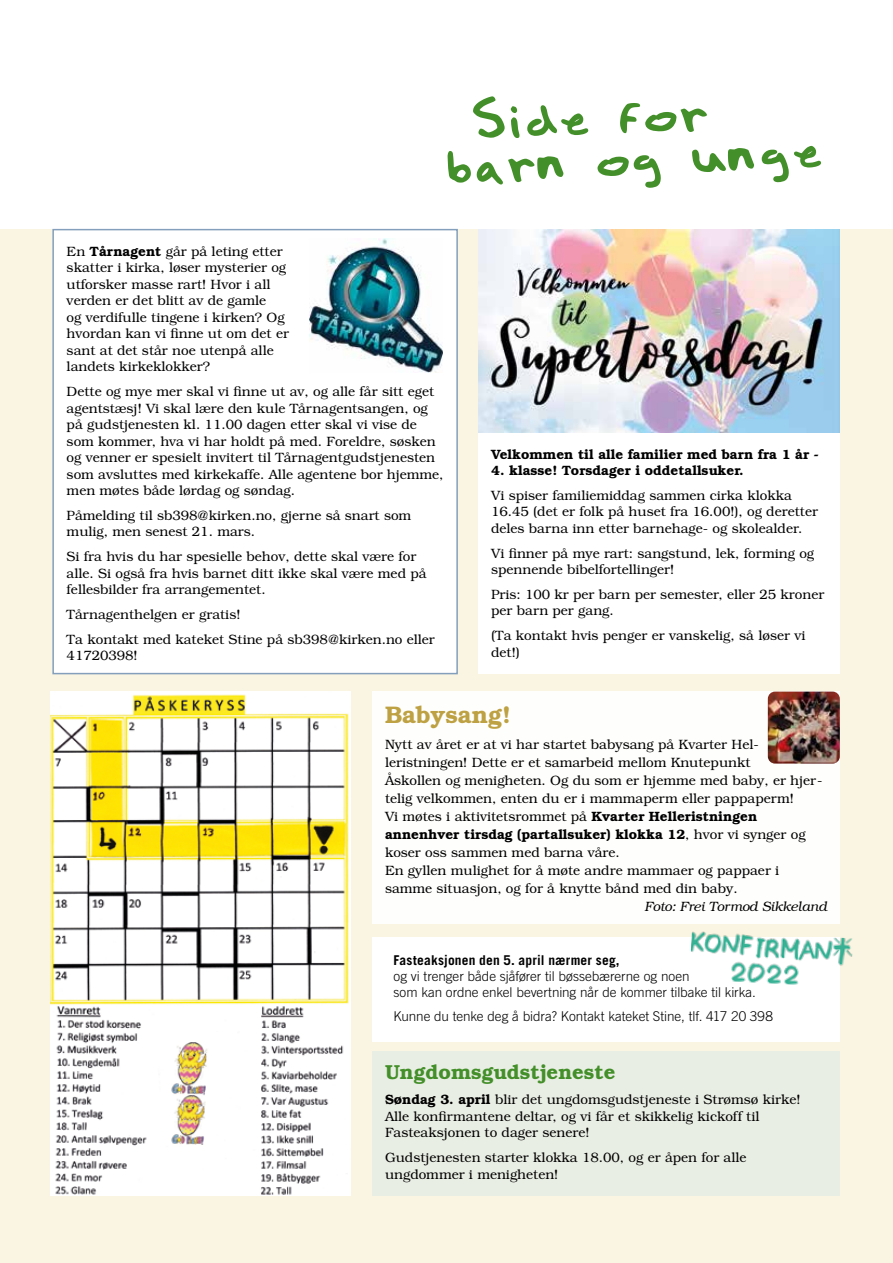
<style>
.page{position:relative;width:893px;height:1263px;background:#fff}
.page>*{position:absolute;margin:0;border:0;box-sizing:border-box;transform-origin:0 0}
.t1{font:54.45px/42.2px "Child's Play";color:#438f29}
.t2{font:600 24px "Bookman";color:#bda142}
.t3{font:600 20.25px "Bookman";color:#438f29}
.t4{font:300 13.5px/16.5px "Bookman";color:#000}
.t5{font:300 13.5px/16px "Trade Gothic";letter-spacing:-.005em;color:#000}
.t6{font:600 13.5px "Bookman";color:#000}
.t7{font:700 13.5px "Trade Gothic";letter-spacing:.015em;color:#000}
.t8{font:italic 300 13.5px "Bookman";color:#000}
.s1{font-weight:600}
</style>
<div class="page">
<div style="left:0;top:230px;width:893px;height:1033px;background:#faf5e2"></div>
<img style="left:50px;top:692px;width:301px;height:504px">
<div style="left:478px;top:404px;width:362px;height:270px;background:#fff"></div>
<div style="left:372px;top:1051px;width:468px;height:145px;background:#e9eee4"></div>
<div style="left:372px;top:692px;width:468px;height:232px;background:#fefefc"></div>
<div style="left:372px;top:937px;width:468px;height:105px;background:#fff"></div>
<img style="left:690px;top:931px;width:163px;height:54px">
<img style="left:478px;top:230px;width:362px;height:203px">
<div style="left:53px;top:230px;width:404px;height:444px;background:#fff"></div>
<div style="left:52px;top:229px;width:406px;height:445px;border:2px solid #839fbc"></div>
<img style="left:768px;top:692px;width:72px;height:72px">
<img style="left:309px;top:238px;width:133px;height:135px">
<h1 class="t1" style="left:445px;top:103px;width:380px;text-indent:27px;rotate:-2deg">Side for barn og unge</h1>
<p class="t4" style="left:67px;top:243px;width:224px">En <span class="s1">Tårnagent</span> går på leting etter skatter i kirka, løser mysterier og utforsker masse rart! Hvor i all verden er det blitt av de gamle<br>og verdifulle tingene i kirken? Og hvordan kan vi finne ut om det er sant at det står noe utenpå alle landets kirkeklokker?</p>
<p class="t4" style="left:67px;top:383px;width:378px">Dette og mye mer skal vi finne ut av, og alle får sitt eget agentstæsj! Vi skal lære den kule Tårnagentsangen, og på gudstjenesten kl. 11.00 dagen etter skal vi vise de som kommer, hva vi har holdt på med. Foreldre, søsken og venner er spesielt invitert til Tårnagentgudstjenesten som avsluttes med kirkekaffe. Alle agentene bor hjemme, men møtes både lørdag og søndag.</p>
<p class="t4" style="left:67px;top:507px;width:346px">Påmelding til sb398@kirken.no, gjerne så snart som mulig, men senest 21. mars.</p>
<p class="t4" style="left:67px;top:548px;width:361px">Si fra hvis du har spesielle behov, dette skal være for alle. Si også fra hvis barnet ditt ikke skal være med på fellesbilder fra arrangementet.</p>
<p class="t4" style="left:67px;top:602px;width:370px;line-height:24.8px">Tårnagenthelgen er gratis!<br>Ta kontakt med kateket Stine på sb398@kirken.no eller</p>
<p class="t4" style="left:67px;top:647px;width:73px">41720398!</p>
<p class="t6" style="left:491px;top:446px;width:329px">Velkommen til alle familier med barn fra 1 år -</p>
<p class="t6" style="left:491px;top:462px;width:254px">4. klasse! Torsdager i oddetallsuker.</p>
<p class="t4" style="left:491px;top:487px;width:328px">Vi spiser familiemiddag sammen cirka klokka<br>16.45 (det er folk på huset fra 16.00!), og deretter deles barna inn etter barnehage- og skolealder.</p>
<p class="t4" style="left:491px;top:545px;width:325px">Vi finner på mye rart: sangstund, lek, forming og spennende bibelfortellinger!</p>
<p class="t4" style="left:491px;top:586px;width:335px">Pris: 100 kr per barn per semester, eller 25 kroner per barn per gang.</p>
<p class="t4" style="left:491px;top:627px;width:316px">(Ta kontakt hvis penger er vanskelig, så løser vi det!)</p>
<h2 class="t2" style="left:385px;top:700px;width:127px">Babysang!</h2>
<p class="t4" style="left:385px;top:735px;width:439px;line-height:18px">Nytt av året er at vi har startet babysang på Kvarter Hel&shy;leristningen! Dette er et samarbeid mellom Knutepunkt<br>Åskollen og menigheten. Og du som er hjemme med baby, er hjer&shy;telig velkommen, enten du er i mammaperm eller pappaperm!<br>Vi møtes i aktivitetsrommet på <span class="s1">Kvarter Helleristningen annenhver tirsdag (partallsuker) klokka 12</span>, hvor vi synger og koser oss sammen med barna våre.<br>En gyllen mulighet for å møte andre mammaer og pappaer i samme situasjon, og for å knytte bånd med din baby.</p>
<p class="t8" style="left:644px;top:899px;width:184px">Foto: Frei Tormod Sikkeland</p>
<p class="t7" style="left:393px;top:951px;width:228px">Fasteaksjonen den 5. april nærmer seg,</p>
<p class="t5" style="left:393px;top:968px;width:364px">og vi trenger både sjåfører til bøssebærerne og noen<br>som kan ordne enkel bevertning når de kommer tilbake til kirka.</p>
<p class="t5" style="left:393px;top:1008px;width:381px">Kunne du tenke deg å bidra? Kontakt kateket Stine, tlf. 417 20 398</p>
<h3 class="t3" style="left:385px;top:1060px;width:232px">Ungdomsgudstjeneste</h3>
<p class="t4" style="left:385px;top:1091px;width:417px"><span class="s1">Søndag 3. april</span> blir det ungdomsgudstjeneste i Strømsø kirke!<br>Alle konfirmantene deltar, og vi får et skikkelig kickoff til<br>Fasteaksjonen to dager senere!</p>
<p class="t4" style="left:385px;top:1149px;width:363px">Gudstjenesten starter klokka 18.00, og er åpen for alle ungdommer i menigheten!</p>
</div>
